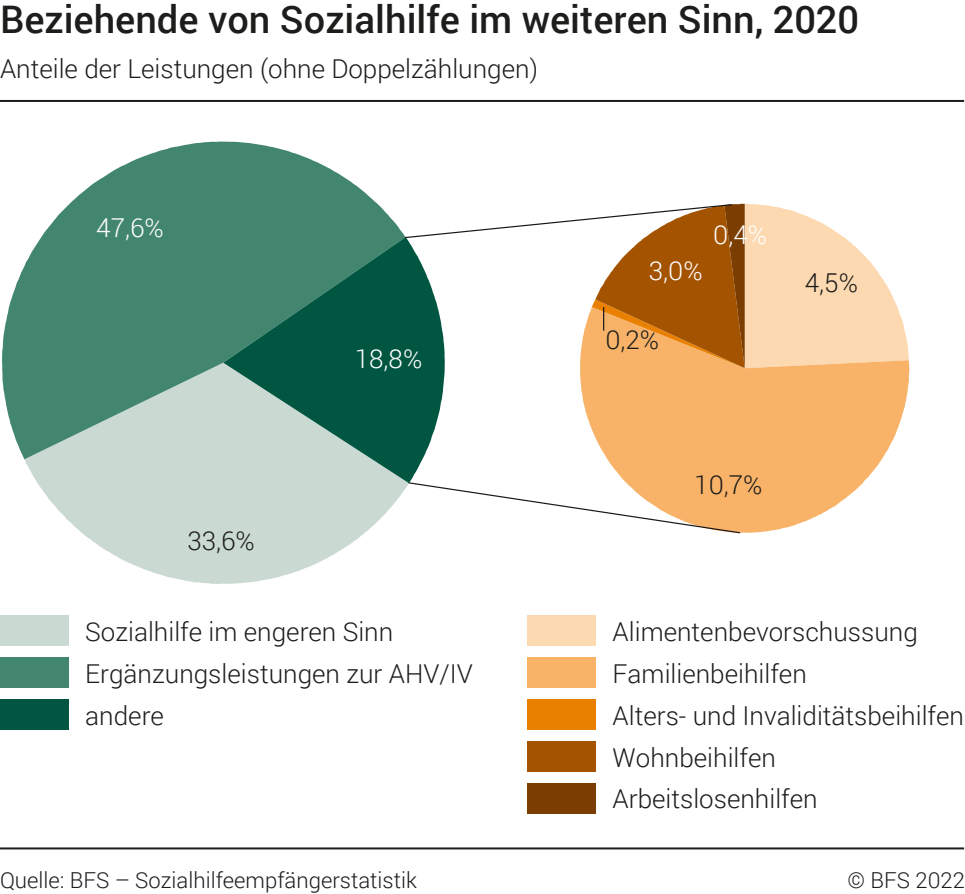
<style>
.page{position:relative;width:965px;height:894px;background:#fff}
.page>*{position:absolute;margin:0;border:0;box-sizing:border-box;transform-origin:0 0}
.t1{font:500 38px "Roboto";color:#1d1d1b}
.t2{font:300 26px/42px "Roboto";color:#1d1d1b}
.t3{font:300 26px "Roboto";color:#fff}
.t4{font:300 22px "Roboto";color:#1d1d1b}
</style>
<div class="page">
<hr style="left:0;top:100px;width:963px;height:2px;background:#1d1d1b">
<svg style="left:24px;top:459px;width:383px;height:125px;fill:#cad9d2"></svg>
<svg style="left:2px;top:142px;width:401px;height:317px;fill:#438670"></svg>
<svg style="left:223px;top:237px;width:221px;height:246px;background:#458472"></svg>
<div style="left:0;top:615px;width:68px;height:31px;background:#cad9d2"></div>
<div style="left:0;top:657px;width:68px;height:31px;background:#438670"></div>
<div style="left:0;top:699px;width:68px;height:31px;background:#005641"></div>
<hr style="left:0;top:847px;width:963px;height:2px;background:#1d1d1b">
<svg style="left:580px;top:368px;width:328px;height:165px;fill:#f8b369"></svg>
<div style="left:526px;top:615px;width:69px;height:31px;background:#fdd9b1"></div>
<div style="left:526px;top:657px;width:69px;height:31px;background:#f8b369"></div>
<div style="left:526px;top:699px;width:69px;height:31px;background:#ea8000"></div>
<div style="left:526px;top:741px;width:69px;height:31px;background:#a45400"></div>
<div style="left:526px;top:783px;width:69px;height:30px;background:#7c3e00"></div>
<svg style="left:407px;top:481px;width:334px;height:53px"></svg>
<svg style="left:403px;top:203px;width:505px;height:165px"></svg>
<h1 class="t1" style="left:0;top:-8px;width:860px">Beziehende von Sozialhilfe im weiteren Sinn, 2020</h1>
<p class="t2" style="left:0;top:47px;width:539px">Anteile der Leistungen (ohne Doppelzählungen)</p>
<p class="t3" style="left:96px;top:210px;width:69px">47,6%</p>
<p class="t2" style="left:187px;top:518px;width:69px">33,6%</p>
<p class="t3" style="left:354px;top:341px;width:69px">18,8%</p>
<p class="t2" style="left:85px;top:609px;width:389px">Sozialhilfe im engeren Sinn<br>Ergänzungsleistungen zur AHV/IV andere</p>
<p class="t3" style="left:648px;top:253px;width:55px">3,0%</p>
<p class="t3" style="left:713px;top:217px;width:55px">0,4%</p>
<p class="t2" style="left:605px;top:318px;width:55px">0,2%</p>
<p class="t2" style="left:804px;top:261px;width:55px">4,5%</p>
<p class="t2" style="left:694px;top:463px;width:70px">10,7%</p>
<p class="t2" style="left:612px;top:609px;width:353px">Alimentenbevorschussung<br>Familienbeihilfen<br>Alters- und Invaliditätsbeihilfen<br>Wohnbeihilfen<br>Arbeitslosenhilfen</p>
<p class="t4" style="left:0;top:864px;width:418px">Quelle: BFS – Sozialhilfeempfängerstatistik</p>
<p class="t4" style="left:847px;top:865px;width:119px">© BFS 2022</p>
</div>
